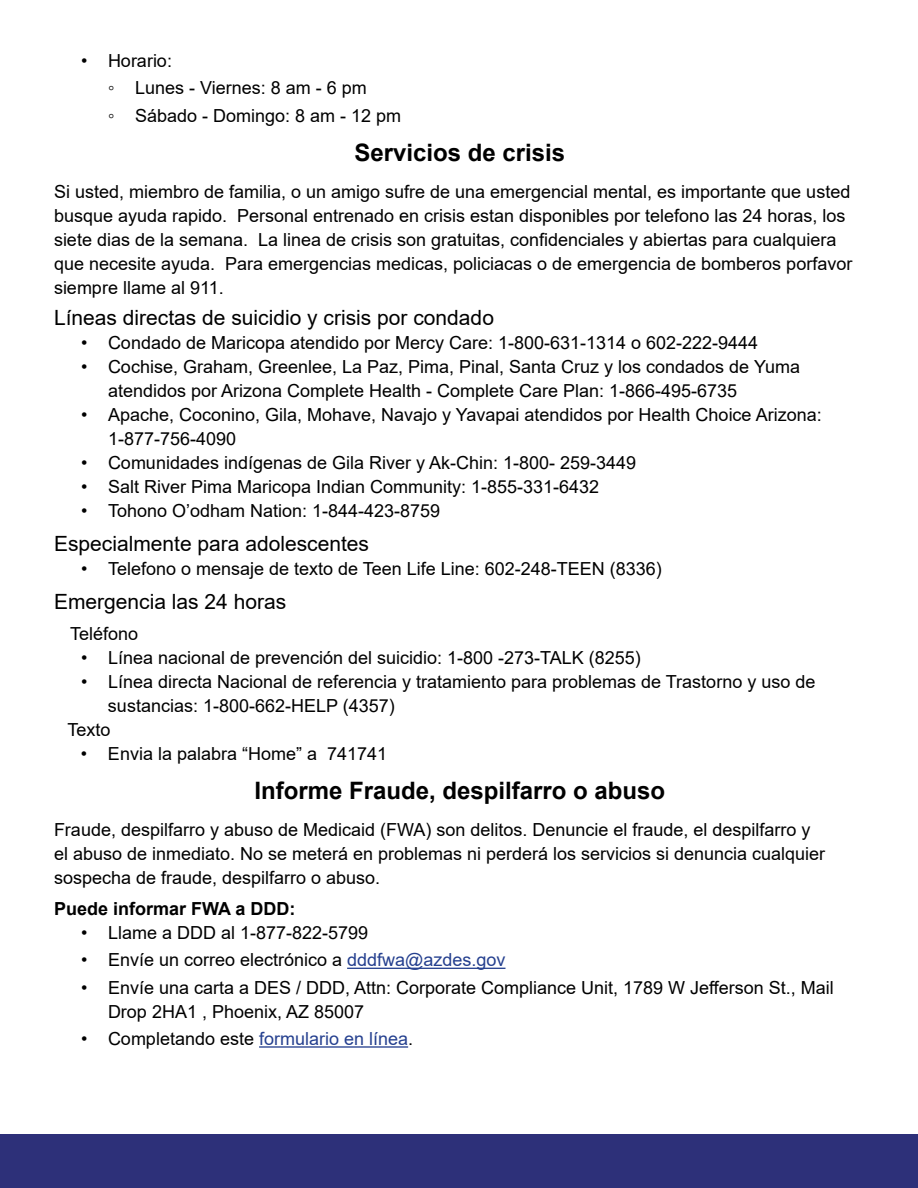
<style>
.page{position:relative;width:918px;height:1188px;background:#fff}
.page>*{position:absolute;margin:0;border:0;box-sizing:border-box;transform-origin:0 0}
.t1{font:700 24px "Arial";color:#000}
.t2{font:21px "Arial";color:#000}
.t3{font:18px/24px "Arial";color:#000}
.t4{font:700 18px "Arial";color:#000}
.s1{color:#25408f}
</style>
<div class="page">
<div style="left:0;top:1134px;width:918px;height:54px;background:#2d3079"></div>
<hr style="left:347px;top:968px;width:159px;height:1px;background:#25408f">
<hr style="left:259px;top:1046px;width:149px;height:2px;background:#25408f">
<p class="t3" style="left:108px;top:47px;width:295px;line-height:27.3px;text-indent:-27px">• Horario:<br>◦ Lunes - Viernes: 8 am - 6 pm<br>◦ Sábado - Domingo: 8 am - 12 pm</p>
<h1 class="t1" style="left:354px;top:135px;width:212px">Servicios de crisis</h1>
<p class="t3" style="left:54px;top:180px;width:800px">Si usted, miembro de familia, o un amigo sufre de una emergencial mental, es importante que usted busque ayuda rapido. Personal entrenado en crisis estan disponibles por telefono las 24 horas, los siete dias de la semana. La linea de crisis son gratuitas, confidenciales y abiertas para cualquiera que necesite ayuda. Para emergencias medicas, policiacas o de emergencia de bomberos porfavor siempre llame al 911.</p>
<p class="t2" style="left:54px;top:303px;width:442px">Líneas directas de suicidio y crisis por condado</p>
<p class="t3" style="left:81px;top:331px;width:679px">• Condado de Maricopa atendido por Mercy Care: 1-800-631-1314 o 602-222-9444</p>
<p class="t3" style="left:108px;top:355px;width:694px;text-indent:-27px">• Cochise, Graham, Greenlee, La Paz, Pima, Pinal, Santa Cruz y los condados de Yuma atendidos por Arizona Complete Health - Complete Care Plan: 1-866-495-6735</p>
<p class="t3" style="left:108px;top:402px;width:715px;text-indent:-27px">• Apache, Coconino, Gila, Mohave, Navajo y Yavapai atendidos por Health Choice Arizona:<br>1-877-756-4090</p>
<p class="t3" style="left:81px;top:450px;width:557px">• Comunidades indígenas de Gila River y Ak-Chin: 1-800- 259-3449</p>
<p class="t3" style="left:81px;top:474px;width:520px">• Salt River Pima Maricopa Indian Community: 1-855-331-6432</p>
<p class="t3" style="left:81px;top:498px;width:361px">• Tohono O’odham Nation: 1-844-423-8759</p>
<p class="t2" style="left:54px;top:529px;width:317px">Especialmente para adolescentes</p>
<p class="t3" style="left:81px;top:557px;width:582px">• Telefono o mensaje de texto de Teen Life Line: 602-248-TEEN (8336)</p>
<p class="t2" style="left:54px;top:587px;width:234px">Emergencia las 24 horas</p>
<p class="t3" style="left:70px;top:621px;width:70px">Teléfono</p>
<p class="t3" style="left:81px;top:645px;width:561px">• Línea nacional de prevención del suicidio: 1-800 -273-TALK (8255)</p>
<p class="t3" style="left:81px;top:669px;width:736px">• Línea directa Nacional de referencia y tratamiento para problemas de Trastorno y uso de</p>
<p class="t3" style="left:108px;top:693px;width:288px">sustancias: 1-800-662-HELP (4357)</p>
<p class="t3" style="left:67px;top:717px;width:45px">Texto</p>
<p class="t3" style="left:81px;top:741px;width:308px">• Envia la palabra “Home” a 741741</p>
<h1 class="t1" style="left:254px;top:773px;width:412px">Informe Fraude, despilfarro o abuso</h1>
<p class="t3" style="left:54px;top:818px;width:773px">Fraude, despilfarro y abuso de Medicaid (FWA) son delitos. Denuncie el fraude, el despilfarro y el abuso de inmediato. No se meterá en problemas ni perderá los servicios si denuncia cualquier sospecha de fraude, despilfarro o abuso.</p>
<p class="t4" style="left:54px;top:896px;width:243px">Puede informar FWA a DDD:</p>
<p class="t3" style="left:81px;top:921px;width:289px">• Llame a DDD al 1-877-822-5799</p>
<p class="t3" style="left:81px;top:948px;width:426px">• Envíe un correo electrónico a <span class="s1">dddfwa@azdes.gov</span></p>
<p class="t3" style="left:108px;top:975px;width:727px;text-indent:-27px">• Envíe una carta a DES / DDD, Attn: Corporate Compliance Unit, 1789 W Jefferson St., Mail<br>Drop 2HA1 , Phoenix, AZ 85007</p>
<p class="t3" style="left:81px;top:1027px;width:334px">• Completando este <span class="s1">formulario en línea</span>.</p>
</div>
